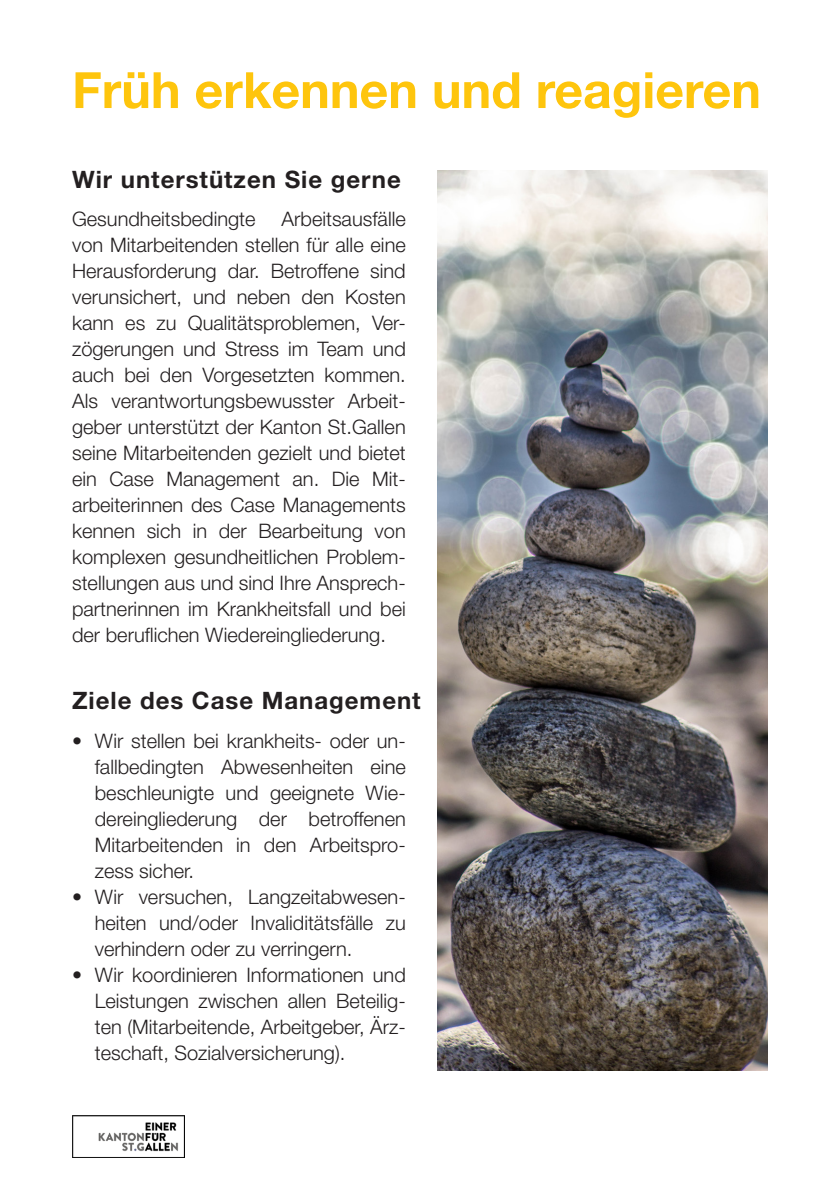
<style>
.page{position:relative;width:840px;height:1191px;background:#fff}
.page>*{position:absolute;margin:0;border:0;box-sizing:border-box;transform-origin:0 0}
.t1{font:700 50px "Helvetica Neue LT Pro";color:#fec50d}
.t2{font:700 24px "Helvetica Neue LT Pro";letter-spacing:.04em;color:#231f20}
.t3{font:300 20px/26px "Helvetica Neue LT Pro";color:#231f20;text-align:justify}
</style>
<div class="page">
<img style="left:72px;top:1115px;width:113px;height:42px">
<img style="left:437px;top:170px;width:330px;height:900px">
<p class="t1" style="left:72px;top:59px;width:690px">Früh erkennen und reagieren</p>
<p class="t2" style="left:72px;top:164px;width:330px">Wir unterstützen Sie gerne</p>
<p class="t3" style="left:72px;top:205px;width:185px">Gesundheitsbedingte</p>
<p class="t3" style="left:72px;top:205px;width:335px;text-indent:209px">Arbeitsausfälle von Mitarbeitenden stellen für alle eine Herausforderung dar. Betroffene sind verunsichert, und neben den Kosten kann es zu Qualitätsproblemen, Ver&shy;zögerungen und Stress im Team und auch bei den Vorgesetzten kommen.<br>Als verantwortungsbewusster Arbeit&shy;geber unterstützt der Kanton St.Gallen seine Mitarbeitenden gezielt und bietet ein Case Management an. Die Mit&shy;arbeiterinnen des Case Managements kennen sich in der Bearbeitung von komplexen gesundheitlichen Problem&shy;stellungen aus und sind Ihre Ansprech&shy;partnerinnen im Krankheitsfall und bei der beruflichen Wiedereingliederung.</p>
<p class="t2" style="left:72px;top:685px;width:350px">Ziele des Case Management</p>
<p class="t3" style="left:95px;top:727px;width:312px;text-indent:-23px">• Wir stellen bei krankheits- oder un&shy;fallbedingten Abwesenheiten eine beschleunigte und geeignete Wie&shy;dereingliederung der betroffenen Mitarbeitenden in den Arbeitspro&shy;zess sicher.</p>
<p class="t3" style="left:95px;top:883px;width:312px;text-indent:-23px">• Wir versuchen, Langzeitabwesen&shy;heiten und/oder Invaliditätsfälle zu verhindern oder zu verringern.</p>
<p class="t3" style="left:95px;top:961px;width:312px;text-indent:-23px">• Wir koordinieren Informationen und Leistungen zwischen allen Beteilig&shy;ten (Mitarbeitende, Arbeitgeber, Ärz&shy;teschaft, Sozialversicherung).</p>
</div>
